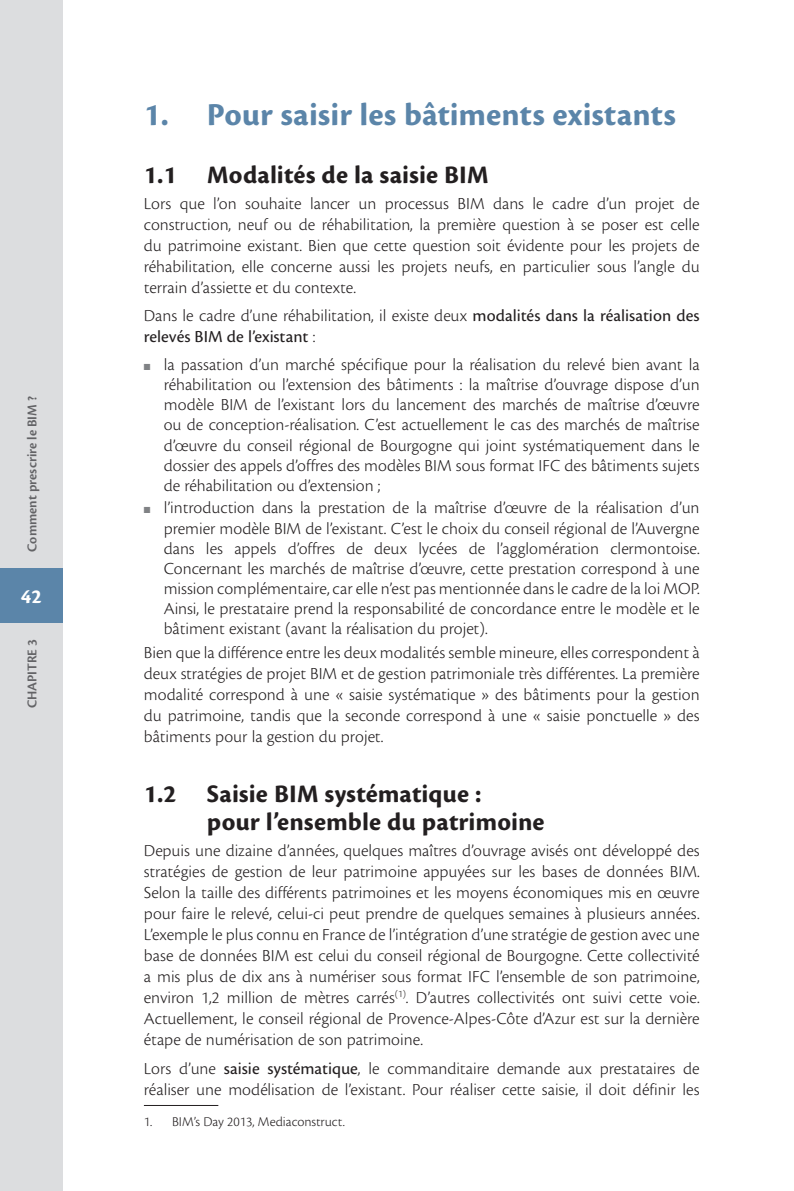
<style>
.page{position:relative;width:794px;height:1191px;background:#fff}
.page>*{position:absolute;margin:0;border:0;box-sizing:border-box;transform-origin:0 0}
.t1{font:33.25px "Cronos Pro Bold Capt";color:#5b85a9}
.t2{font:26.25px/28px "Cronos Pro Bold Capt";color:#231f20}
.t3{font:21px "Cronos Pro Bold Capt";color:#fff}
._00-Texte_courant{font:17.5px/21px "Cronos Pro Lt Capt";color:#231f20;text-align:justify}
._00-Texte_courant-2{font:17.5px/21px "Cronos Pro Capt";color:#231f20}
.t4{font:600 14px "Cronos Pro";color:#636366}
._16-Note_bas_de_page{font:14px "Cronos Pro Lt Capt";color:#231f20}
.s1{font-family:"Cronos Pro Lt Capt"}
.s2{color:#808285}
.s3{font-family:"Cronos Pro Capt"}
</style>
<div class="page">
<div style="left:0;top:0;width:63px;height:1191px;background:#dcdddf"></div>
<div style="left:0;top:568px;width:63px;height:54px;background:#5b85a9"></div>
<hr style="left:144px;top:1105px;width:74px;height:1px;background:#231f20">
<p class="t4" style="left:24px;top:552px;width:157px;rotate:-90deg">Comment prescrire le BIM ?</p>
<p class="t3" style="left:21px;top:585px;width:23px">42</p>
<p class="t4" style="left:24px;top:708px;width:70px;rotate:-90deg">CHAPITRE 3</p>
<p class="t1" style="left:144px;top:96px;width:533px">1. Pour saisir les bâtiments existants</p>
<p class="t2" style="left:144px;top:161px;width:346px">1.1 Modalités de la saisie BIM</p>
<p class="_00-Texte_courant" style="left:144px;top:193px;width:557px">Lors que l’on souhaite lancer un processus BIM dans le cadre d’un projet de construction, neuf ou de réhabilitation, la première question à se poser est celle du patrimoine existant. Bien que cette question soit évidente pour les projets de réhabilitation, elle concerne aussi les projets neufs, en particulier sous l’angle du terrain d’assiette et du contexte.</p>
<p class="_00-Texte_courant-2" style="left:144px;top:305px;width:557px"><span class="s1">Dans le cadre d’une réhabilitation, il existe deux</span> modalités dans la réalisation des relevés BIM de l’existant <span class="s1">:</span></p>
<p class="_00-Texte_courant" style="left:164px;top:354px;width:537px;line-height:20.1px;text-indent:-20px"><span class="s2">■</span> la passation d’un marché spécifique pour la réalisation du relevé bien avant la réhabilitation ou l’extension des bâtiments : la maîtrise d’ouvrage dispose d’un modèle BIM de l’existant lors du lancement des marchés de maîtrise d’œuvre ou de conception-réalisation. C’est actuellement le cas des marchés de maîtrise d’œuvre du conseil régional de Bourgogne qui joint systématiquement dans le dossier des appels d’offres des modèles BIM sous format IFC des bâtiments sujets de réhabilitation ou d’extension ;</p>
<p class="_00-Texte_courant" style="left:164px;top:498px;width:537px;line-height:20.1px;text-indent:-20px"><span class="s2">■</span> l’introduction dans la prestation de la maîtrise d’œuvre de la réalisation d’un premier modèle BIM de l’existant. C’est le choix du conseil régional de l’Auvergne dans les appels d’offres de deux lycées de l’agglomération clermontoise.<br>Concernant les marchés de maîtrise d’œuvre, cette prestation correspond à une mission complémentaire, car elle n’est pas mentionnée dans le cadre de la loi MOP.<br>Ainsi, le prestataire prend la responsabilité de concordance entre le modèle et le bâtiment existant (avant la réalisation du projet).</p>
<p class="_00-Texte_courant" style="left:144px;top:641px;width:557px">Bien que la différence entre les deux modalités semble mineure, elles correspondent à deux stratégies de projet BIM et de gestion patrimoniale très différentes. La première modalité correspond à une « saisie systématique » des bâtiments pour la gestion du patrimoine, tandis que la seconde correspond à une « saisie ponctuelle » des bâtiments pour la gestion du projet.</p>
<p class="t2" style="left:207px;top:780px;width:339px;text-indent:-63px">1.2 Saisie BIM systématique :<br>pour l’ensemble du patrimoine</p>
<p class="_00-Texte_courant" style="left:144px;top:840px;width:557px">Depuis une dizaine d’années, quelques maîtres d’ouvrage avisés ont développé des stratégies de gestion de leur patrimoine appuyées sur les bases de données BIM.<br>Selon la taille des différents patrimoines et les moyens économiques mis en œuvre pour faire le relevé, celui-ci peut prendre de quelques semaines à plusieurs années.<br>L’exemple le plus connu en France de l’intégration d’une stratégie de gestion avec une base de données BIM est celui du conseil régional de Bourgogne. Cette collectivité a mis plus de dix ans à numériser sous format IFC l’ensemble de son patrimoine, environ 1,2 million de mètres carrés<sup>(1)</sup>. D’autres collectivités ont suivi cette voie.<br>Actuellement, le conseil régional de Provence-Alpes-Côte d’Azur est sur la dernière étape de numérisation de son patrimoine.</p>
<p class="_00-Texte_courant" style="left:144px;top:1057px;width:557px">Lors d’une <span class="s3">saisie systématique</span>, le commanditaire demande aux prestataires de réaliser une modélisation de l’existant. Pour réaliser cette saisie, il doit définir les</p>
<p class="_16-Note_bas_de_page" style="left:144px;top:1114px;width:202px">1. BIM’s Day 2013, Mediaconstruct.</p>
</div>
